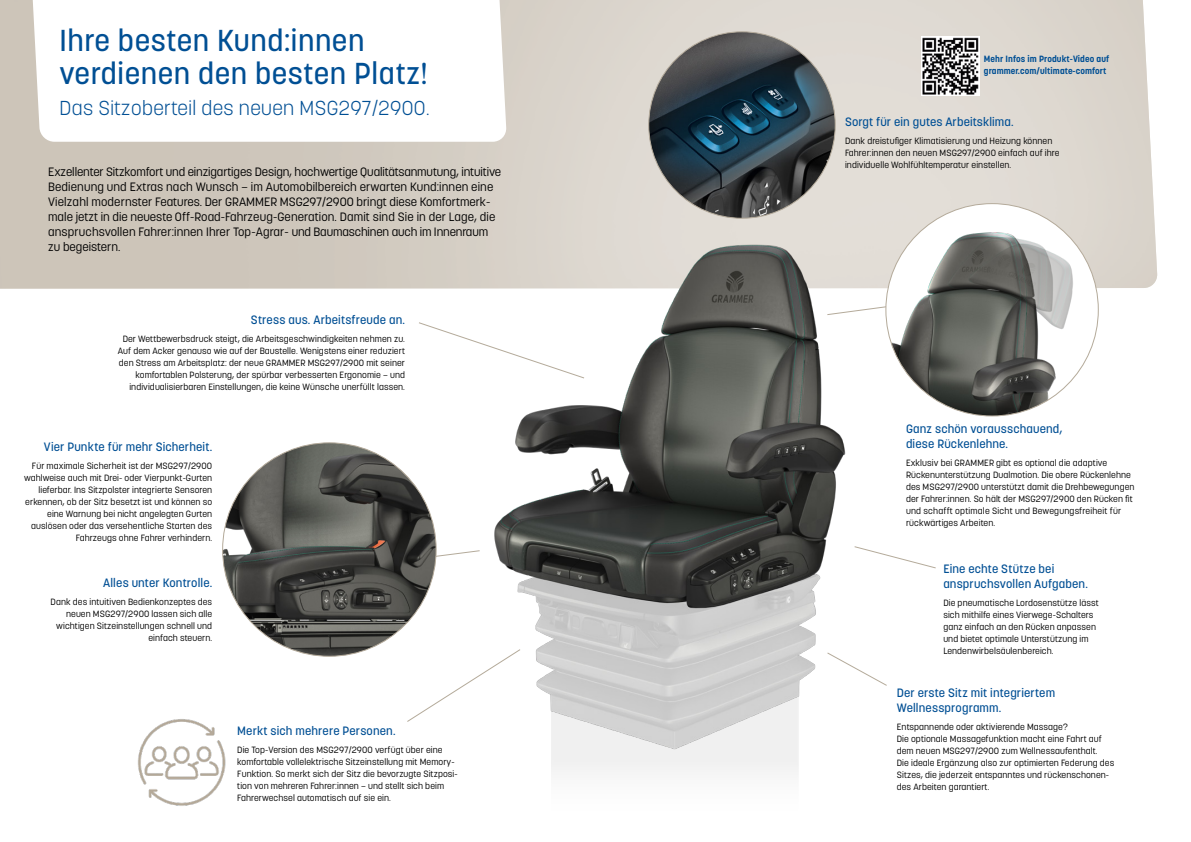
<style>
.page{position:relative;width:1191px;height:842px;background:#fff}
.page>*{position:absolute;margin:0;border:0;box-sizing:border-box;transform-origin:0 0}
.t1{font:500 30px/33px "Korolev";letter-spacing:.02em;color:#004f94}
.t2{font:300 20px "Korolev";letter-spacing:.02em;color:#004f94}
.t3{font:12px/15px "Korolev";color:#000}
.t4{font:500 12px/15px "Korolev";letter-spacing:.01em;color:#004f94}
.t5{font:9px/12px "Korolev";letter-spacing:.01em;color:#000}
.t6{font:700 9px/12px "Korolev";letter-spacing:.01em;color:#004f94}
</style>
<div class="page">
<svg style="left:32px;top:0;width:475px;height:142px"></svg>
<svg style="left:434px;top:550px;width:37px;height:21px"></svg>
<svg style="left:876px;top:288px;width:10px;height:21px"></svg>
<svg style="left:876px;top:552px;width:60px;height:17px"></svg>
<img style="left:886px;top:217px;width:212px;height:199px">
<img style="left:223px;top:443px;width:213px;height:213px;border-radius:107px">
<svg style="left:876px;top:679px;width:11px;height:7px"></svg>
<img style="left:648px;top:32px;width:187px;height:186px;border-radius:93px">
<svg style="left:419px;top:322px;width:52px;height:19px"></svg>
<svg style="left:407px;top:680px;width:64px;height:42px"></svg>
<img style="left:138px;top:719px;width:88px;height:87px">
<img style="left:922px;top:37px;width:57px;height:58px">
<img style="left:471px;top:219px;width:405px;height:547px">
<h1 class="t1" style="left:60px;top:24px;width:369px">Ihre besten Kund:innen verdienen den besten Platz!</h1>
<h2 class="t2" style="left:60px;top:95px;width:371px">Das Sitzoberteil des neuen MSG297/2900.</h2>
<p class="t3" style="left:48px;top:164px;width:454px">Exzellenter Sitzkomfort und einzigartiges Design, hochwertige Qualitätsanmutung, intuitive Bedienung und Extras nach Wunsch – im Automobilbereich erwarten Kund:innen eine Vielzahl modernster Features. Der GRAMMER MSG297/2900 bringt diese Komfortmerk&shy;male jetzt in die neueste Off-Road-Fahrzeug-Generation. Damit sind Sie in der Lage, die anspruchsvollen Fahrer:innen Ihrer Top-Agrar- und Baumaschinen auch im Innenraum zu begeistern.</p>
<h3 class="t4" style="left:251px;top:312px;width:156px">Stress aus. Arbeitsfreude an.</h3>
<p class="t5" style="left:118px;top:333px;width:289px;text-align:right">Der Wettbewerbsdruck steigt, die Arbeitsgeschwindigkeiten nehmen zu.<br>Auf dem Acker genauso wie auf der Baustelle. Wenigstens einer reduziert den Stress am Arbeitsplatz: der neue GRAMMER MSG297/2900 mit seiner komfortablen Polsterung, der spürbar verbesserten Ergonomie – und individualisierbaren Einstellungen, die keine Wünsche unerfüllt lassen.</p>
<h3 class="t4" style="left:44px;top:440px;width:170px">Vier Punkte für mehr Sicherheit.</h3>
<p class="t5" style="left:24px;top:460px;width:190px;text-align:right">Für maximale Sicherheit ist der MSG297/2900 wahlweise auch mit Drei- oder Vierpunkt-Gurten lieferbar. Ins Sitzpolster integrierte Sensoren erkennen, ob der Sitz besetzt ist und können so eine Warnung bei nicht angelegten Gurten auslösen oder das versehentliche Starten des Fahrzeugs ohne Fahrer verhindern.</p>
<h3 class="t4" style="left:103px;top:576px;width:111px">Alles unter Kontrolle.</h3>
<p class="t5" style="left:51px;top:596px;width:163px;text-align:right">Dank des intuitiven Bedienkonzeptes des neuen MSG297/2900 lassen sich alle wichtigen Sitzeinstellungen schnell und einfach steuern.</p>
<h3 class="t4" style="left:237px;top:723px;width:160px">Merkt sich mehrere Personen.</h3>
<p class="t5" style="left:237px;top:744px;width:222px">Die Top-Version des MSG297/2900 verfügt über eine komfortable vollelektrische Sitzeinstellung mit Memory-Funktion. So merkt sich der Sitz die bevorzugte Sitzposi&shy;tion von mehreren Fahrer:innen – und stellt sich beim Fahrerwechsel automatisch auf sie ein.</p>
<p class="t6" style="left:984px;top:52px;width:127px">Mehr Infos im Produkt-Video auf grammer.com/ultimate-comfort</p>
<h3 class="t4" style="left:845px;top:114px;width:170px">Sorgt für ein gutes Arbeitsklima.</h3>
<p class="t5" style="left:845px;top:134px;width:216px">Dank dreistufiger Klimatisierung und Heizung können<br>Fahrer:innen den neuen MSG297/2900 einfach auf ihre individuelle Wohlfühltemperatur einstellen.</p>
<h3 class="t4" style="left:906px;top:421px;width:158px">Ganz schön vorausschauend, diese Rückenlehne.</h3>
<p class="t5" style="left:906px;top:456px;width:230px">Exklusiv bei GRAMMER gibt es optional die adaptive Rückenunterstützung Dualmotion. Die obere Rückenlehne des MSG297/2900 unterstützt damit die Drehbewegungen der Fahrer:innen. So hält der MSG297/2900 den Rücken fit und schafft optimale Sicht und Bewegungsfreiheit für rückwärtiges Arbeiten.</p>
<h3 class="t4" style="left:943px;top:561px;width:146px">Eine echte Stütze bei anspruchsvollen Aufgaben.</h3>
<p class="t5" style="left:943px;top:597px;width:157px">Die pneumatische Lordosenstütze lässt sich mithilfe eines Vierwege-Schalters ganz einfach an den Rücken anpassen und bietet optimale Unterstützung im Lendenwirbelsäulenbereich.</p>
<h3 class="t4" style="left:896px;top:685px;width:160px">Der erste Sitz mit integriertem<br>Wellnessprogramm.</h3>
<p class="t5" style="left:896px;top:721px;width:219px">Entspannende oder aktivierende Massage?<br>Die optionale Massagefunktion macht eine Fahrt auf dem neuen MSG297/2900 zum Wellnessaufenthalt.<br>Die ideale Ergänzung also zur optimierten Federung des Sitzes, die jederzeit entspanntes und rückenschonen&shy;des Arbeiten garantiert.</p>
</div>
